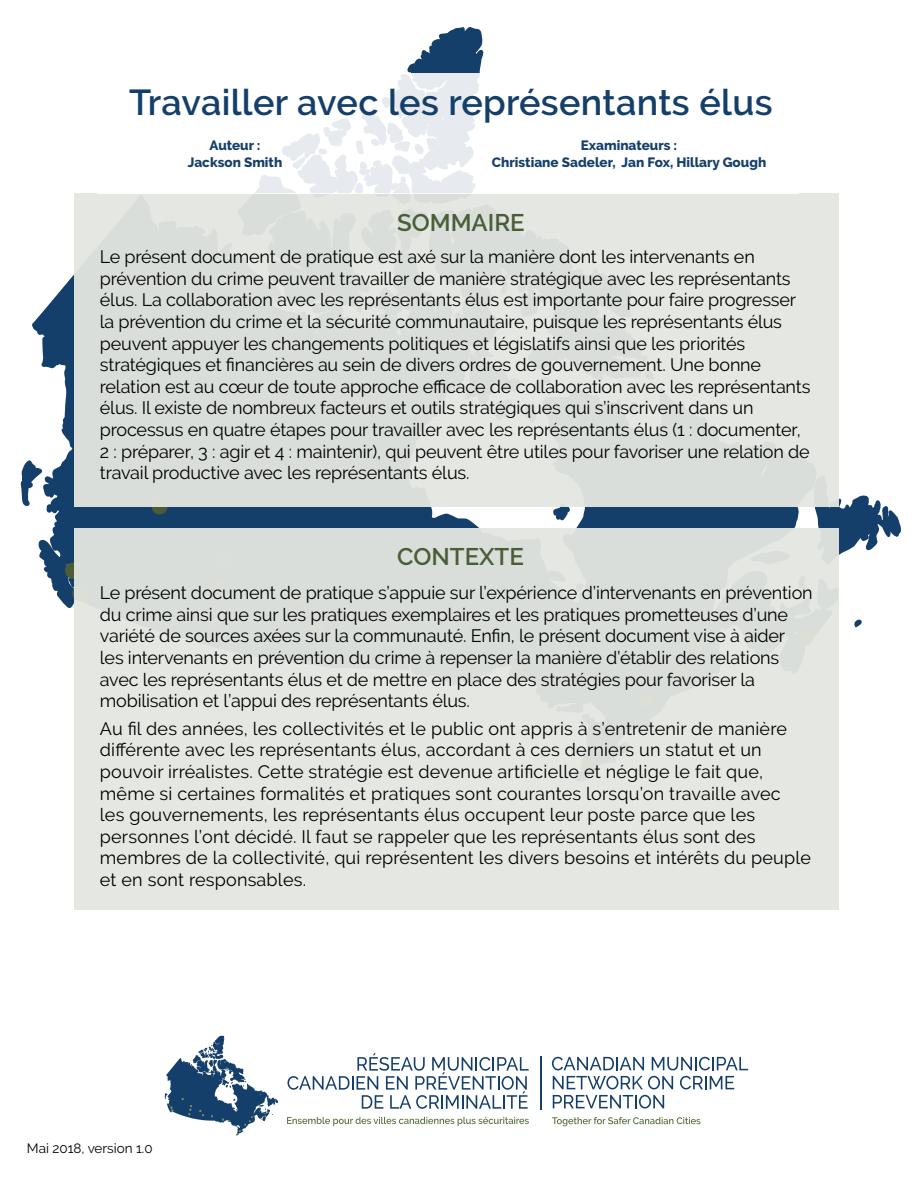
<style>
.page{position:relative;width:918px;height:1188px;background:#fff}
.page>*{position:absolute;margin:0;border:0;box-sizing:border-box;transform-origin:0 0}
.t1{font:600 36px "Raleway";letter-spacing:.01em;color:#153f6b}
.t2{font:600 24px "Raleway";color:#4b5d36}
.t3{font:18px/21.6px "Raleway";letter-spacing:-.01em;color:#000}
.t4{font:18px/21.6px "Raleway";letter-spacing:.01em;color:#000}
.t5{font:800 13.5px "Raleway";color:#153f6b}
.t6{font:13.5px "Raleway";color:#000}
</style>
<div class="page">
<svg style="left:839px;top:495px;width:62px;height:60px"></svg>
<svg style="left:20px;top:460px;width:11px;height:46px"></svg>
<svg style="left:407px;top:27px;width:77px;height:46px"></svg>
<svg style="left:31px;top:195px;width:808px;height:414px;fill:#153f6b"></svg>
<svg style="left:854px;top:619px;width:8px;height:9px"></svg>
<svg style="left:65px;top:563px;width:9px;height:16px"></svg>
<svg style="left:152px;top:507px;width:16px;height:7px"></svg>
<svg style="left:72px;top:585px;width:2px;height:16px"></svg>
<div style="left:74px;top:194px;width:764px;height:313px;background:#d9deda"></div>
<div style="left:74px;top:528px;width:765px;height:382px;background:#e4e7e1"></div>
<svg style="left:255px;top:73px;width:225px;height:120px"></svg>
<hr style="left:540px;top:1056px;width:1px;height:54px;background:#153f6b">
<svg style="left:287px;top:1053px;width:242px;height:56px"></svg>
<svg style="left:552px;top:1117px;width:148px;height:9px"></svg>
<svg style="left:287px;top:1117px;width:242px;height:9px"></svg>
<svg style="left:552px;top:1057px;width:92px;height:13px"></svg>
<svg style="left:652px;top:1057px;width:96px;height:13px"></svg>
<svg style="left:553px;top:1076px;width:120px;height:13px"></svg>
<svg style="left:680px;top:1076px;width:54px;height:13px"></svg>
<svg style="left:553px;top:1095px;width:111px;height:13px"></svg>
<svg style="left:165px;top:1036px;width:113px;height:100px"></svg>
<h1 class="t1" style="left:129px;top:81px;width:645px">Travailler avec les représentants élus</h1>
<h1 class="t5" style="left:210px;top:138px;width:53px">Auteur :</h1>
<h1 class="t5" style="left:581px;top:138px;width:98px">Examinateurs :</h1>
<h1 class="t5" style="left:188px;top:154px;width:96px">Jackson Smith</h1>
<h1 class="t5" style="left:492px;top:154px;width:276px">Christiane Sadeler, Jan Fox, Hillary Gough</h1>
<p class="t2" style="left:397px;top:209px;width:129px">SOMMAIRE</p>
<p class="t3" style="left:100px;top:246px;width:712px">Le présent document de pratique est axé sur la manière dont les intervenants en prévention du crime peuvent travailler de manière stratégique avec les représentants élus. La collaboration avec les représentants élus est importante pour faire progresser la prévention du crime et la sécurité communautaire, puisque les représentants élus peuvent appuyer les changements politiques et législatifs ainsi que les priorités stratégiques et financières au sein de divers ordres de gouvernement. Une bonne relation est au cœur de toute approche efficace de collaboration avec les représentants élus. Il existe de nombreux facteurs et outils stratégiques qui s’inscrivent dans un processus en quatre étapes pour travailler avec les représentants élus (1 : documenter, 2 : préparer, 3 : agir et 4 : maintenir), qui peuvent être utiles pour favoriser une relation de travail productive avec les représentants élus.</p>
<h2 class="t2" style="left:397px;top:543px;width:128px">CONTEXTE</h2>
<p class="t3" style="left:100px;top:582px;width:714px">Le présent document de pratique s’appuie sur l’expérience d’intervenants en prévention du crime ainsi que sur les pratiques exemplaires et les pratiques prometteuses d’une variété de sources axées sur la communauté. Enfin, le présent document vise à aider les intervenants en prévention du crime à repenser la manière d’établir des relations avec les représentants élus et de mettre en place des stratégies pour favoriser la mobilisation et l’appui des représentants élus.</p>
<p class="t4" style="left:100px;top:718px;width:713px">Au fil des années, les collectivités et le public ont appris à s’entretenir de manière différente avec les représentants élus, accordant à ces derniers un statut et un pouvoir irréalistes. Cette stratégie est devenue artificielle et néglige le fait que, même si certaines formalités et pratiques sont courantes lorsqu’on travaille avec<br>les gouvernements, les représentants élus occupent leur poste parce que les personnes l’ont décidé. Il faut se rappeler que les représentants élus sont des membres de la collectivité, qui représentent les divers besoins et intérêts du peuple et en sont responsables.</p>
<p class="t6" style="left:27px;top:1140px;width:127px">Mai 2018, version 1.0</p>
</div>
